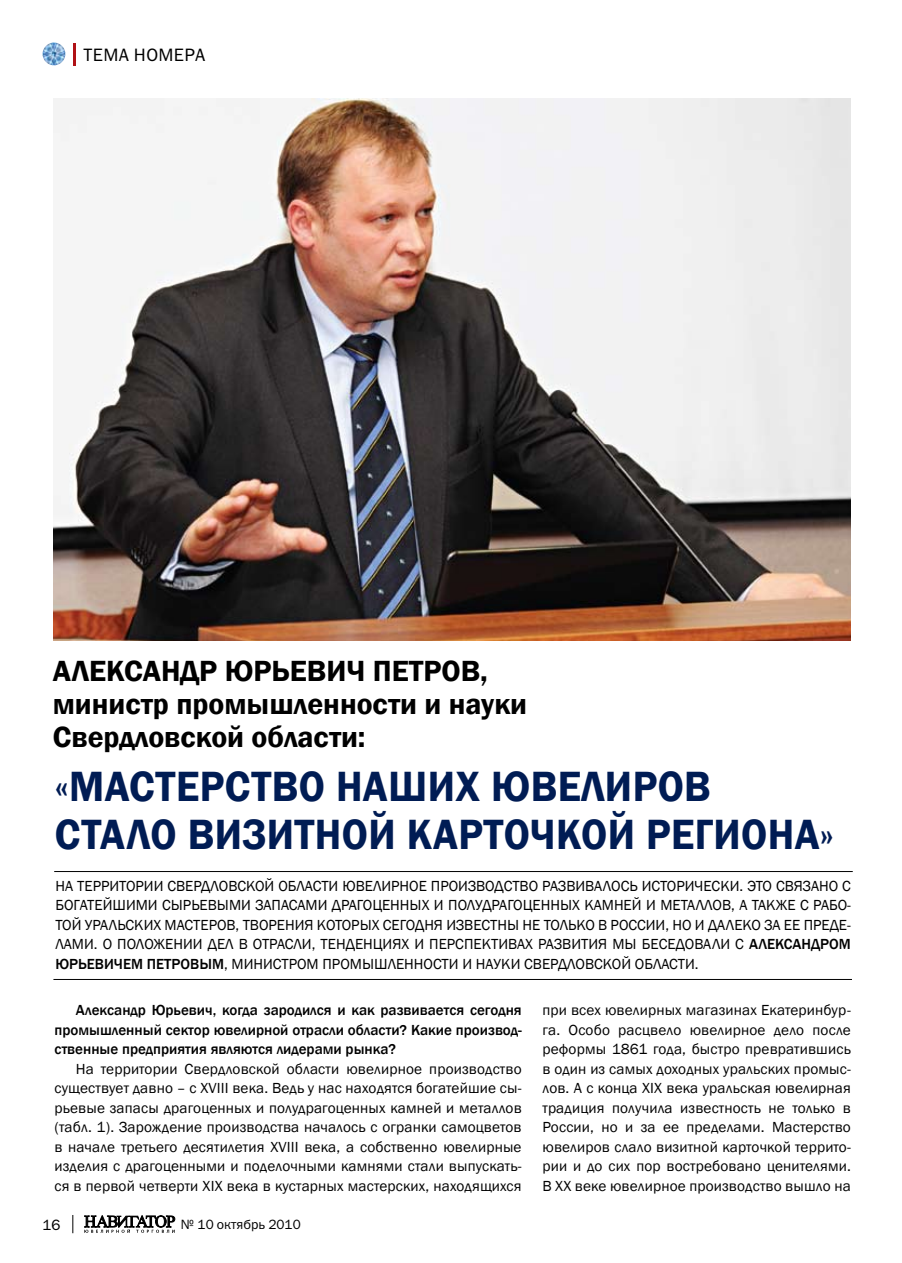
<style>
.page{position:relative;width:902px;height:1263px;background:#fff}
.page>*{position:absolute;margin:0;border:0;box-sizing:border-box;transform-origin:0 0}
.t1{font:600 43.5px/48px "Franklin Gothic";letter-spacing:.01em;color:#001c54;scale:.94 1}
.t2{font:600 30px/33px "Franklin Gothic";color:#000}
.t3{font:18px "Franklin Gothic Book C";letter-spacing:.02em;color:#000}
.t4{font:15px/19.5px "Franklin Gothic";color:#000;text-align:justify}
.t5{font:500 15px/19.5px "Franklin Gothic";color:#000;text-align:justify}
.t6{font:15px "Franklin Gothic Book C";color:#000}
.t7{font:13.5px "Franklin Gothic Book C";color:#000}
.s1{font-weight:500}
</style>
<div class="page">
<img style="left:43px;top:43px;width:22px;height:22px;border-radius:11px">
<hr style="left:73px;top:43px;width:3px;height:23px;background:#b01116">
<svg style="left:84px;top:1215px;width:91px;height:18px"></svg>
<svg style="left:72px;top:1215px;width:1px;height:18px"></svg>
<hr style="left:54px;top:871px;width:798px;height:1px;background:#000">
<hr style="left:53px;top:979px;width:798px;height:1px;background:#000">
<img style="left:54px;top:98px;width:796px;height:542px">
<p class="t3" style="left:84px;top:45px;width:123px">ТЕМА НОМЕРА</p>
<h2 class="t2" style="left:53px;top:654px;width:357px">Александр Юрьевич ПЕТРОВ</h2>
<h2 class="t2" style="left:53px;top:654px;width:475px;text-indent:427px">, министр промышленности и науки<br>Свердловской области:</h2>
<h1 class="t1" style="left:55px;top:763px;width:830px">«Мастерство наших ювелиров стало визитной карточкой региона»</h1>
<p class="t4" style="left:55px;top:876px;width:346px">На территории Свердловской области ювелирное</p>
<p class="t4" style="left:431px;top:876px;width:121px">про изводство разв</p>
<p class="t4" style="left:575px;top:876px;width:237px">ивалось исторически. Это связано</p>
<p class="t4" style="left:842px;top:876px;width:8px">с</p>
<p class="t4" style="left:55px;top:896px;width:236px">богатейшим и сырьевым и запасам</p>
<p class="t4" style="left:318px;top:896px;width:74px">и драгоценн</p>
<p class="t4" style="left:409px;top:896px;width:133px">ых и полудрагоценн</p>
<p class="t4" style="left:560px;top:896px;width:45px">ых камне</p>
<p class="t4" style="left:631px;top:896px;width:220px">й и металлов , а также с ра бо-</p>
<p class="t4" style="left:55px;top:915px;width:120px">той уральских мас</p>
<p class="t4" style="left:193px;top:915px;width:17px">теров</p>
<p class="t4" style="left:235px;top:915px;width:24px">, творен</p>
<p class="t4" style="left:295px;top:915px;width:171px">ия которых сегодня извес</p>
<p class="t4" style="left:55px;top:915px;width:796px;text-indent:434px">тн ы не только в России, но и далеко за ее преде&shy;лам и. О положен ии дел в отрасли, тенден циях и перспективах разв</p>
<p class="t4" style="left:571px;top:935px;width:281px">ития м ы беседовали с <span class="s1">Александром</span></p>
<p class="t5" style="left:55px;top:954px;width:126px">Юрьевичем ПЕТРОВ</p>
<p class="t4" style="left:199px;top:954px;width:100px"><span class="s1">ЫМ</span>, министром</p>
<p class="t4" style="left:322px;top:954px;width:20px">пром</p>
<p class="t4" style="left:362px;top:954px;width:44px">ышленнос</p>
<p class="t4" style="left:441px;top:954px;width:258px">ти и науки Свердловской области.</p>
<p class="t5" style="left:54px;top:1000px;width:469px;text-indent:21px">Александр Юрьевич, когда зародился и как развивается сегодня промышленный сектор ювелирной отрасли области? Какие производ&shy;ственные предприятия являются лидерами рынка?</p>
<p class="t4" style="left:54px;top:1059px;width:468px;text-indent:21px">На территории Свердловской области ювелирное производство существует давно – с XVIII века. Ведь у нас находятся богатейшие сы&shy;рьевые запасы драгоценных и полудрагоценных камней и металлов (табл. 1). Зарождение производства началось с огранки самоцветов в начале третьего десятилетия XVIII века, а собственно ювелирные изделия с драгоценными и поделочными камнями стали выпускать&shy;ся в первой четверти XIX века в кустарных мастерских, находящихся</p>
<p class="t6" style="left:43px;top:1216px;width:20px">16</p>
<p class="t7" style="left:181px;top:1217px;width:121px">№ 10 октябрь 2010</p>
<p class="t4" style="left:542px;top:1001px;width:310px">при всех ювелирных магазинах Екатеринбур&shy;га. Особо расцвело ювелирное дело после реформы 1861 года, быстро превратившись в один из самых доходных уральских промыс&shy;лов. А с конца XIX века уральская ювелирная традиция получила известность не только в России, но и за ее пределами. Мастерство ювелиров слало визитной карточкой террито&shy;рии и до сих пор востребовано ценителями.<br>В XX веке ювелирное производство вышло на</p>
</div>
